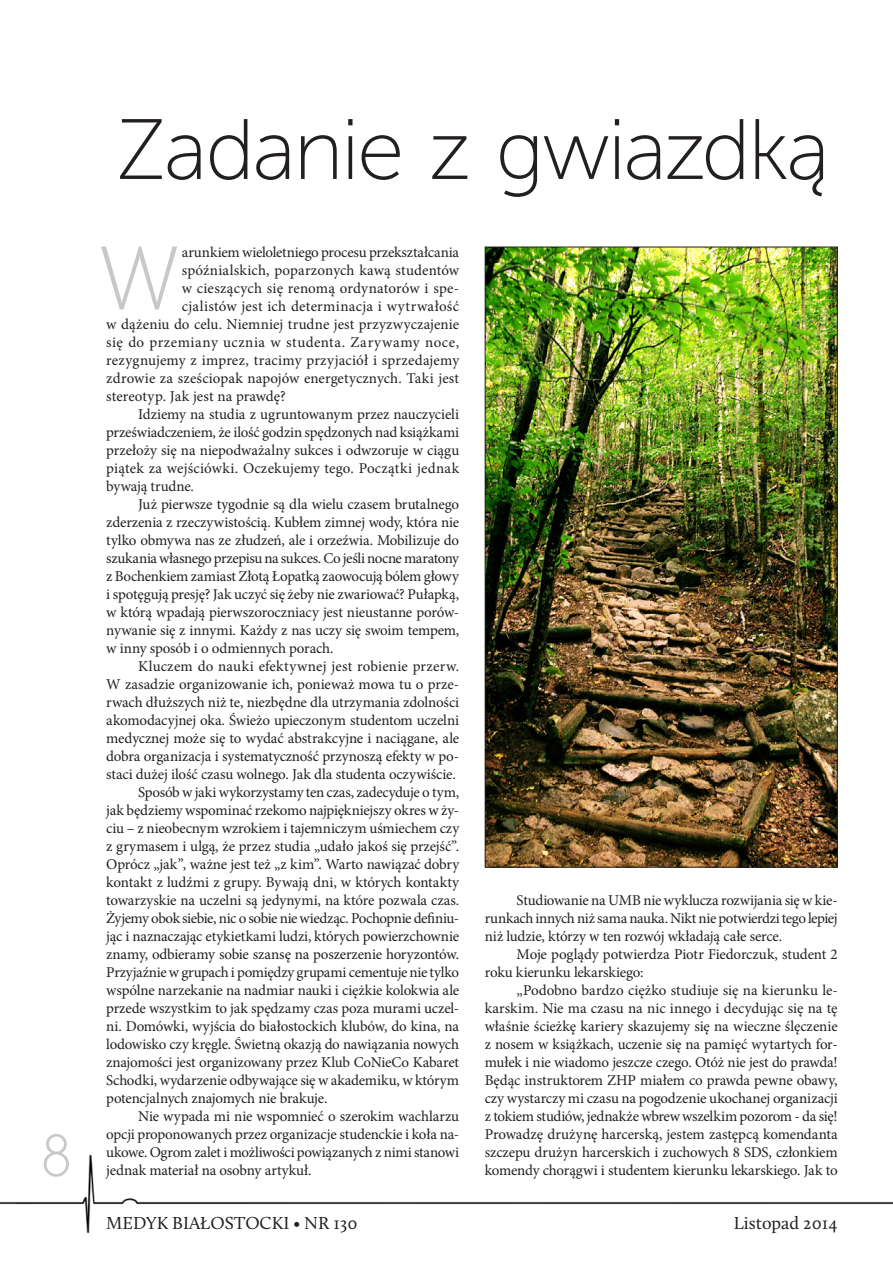
<style>
.page{position:relative;width:893px;height:1263px;background:#fff}
.page>*{position:absolute;margin:0;border:0;box-sizing:border-box;transform-origin:0 0}
.Styl_akapitowy_7{font:300 90px "Segoe UI";color:#c7c8ca}
.Tytul{font:85.5px "Museo Sans 100";letter-spacing:-.03em;color:#231f20}
.t1{font:54px "EFN Straight New";color:#c7c8ca}
.t2{font:18px "Calluna";color:#231f20}
.TXT_POD_Z_AKAP{font:15px/18px "Minion Pro";letter-spacing:-.01em;color:#231f20;text-align:justify}
.TXT_PODSTAWOWY{font:15px "Minion Pro";letter-spacing:.01em;color:#231f20}
.TXT_PODSTAWOWY-2{font:15px "Minion Pro";letter-spacing:-.02em;color:#231f20}
.TXT_PODSTAWOWY-3{font:15px "Minion Pro";letter-spacing:.03em;color:#231f20}
</style>
<div class="page">
<img style="left:0;top:1154px;width:893px;height:79px">
<img style="left:487px;top:249px;width:349px;height:616px">
<h3 class="t1" style="left:41px;top:1121px;width:32px">8</h3>
<p class="Tytul" style="left:116px;top:104px;width:715px">Zadanie z gwiazdką</p>
<p class="TXT_PODSTAWOWY-2" style="left:182px;top:242px;width:279px">arunkiem wieloletniego procesu przekształcania</p>
<p class="TXT_PODSTAWOWY" style="left:182px;top:260px;width:279px">spóźnialskich, poparzonych kawą studentów</p>
<p class="TXT_PODSTAWOWY" style="left:182px;top:278px;width:279px">w cieszących się renomą ordynatorów i spe-</p>
<p class="TXT_PODSTAWOWY" style="left:182px;top:296px;width:279px">cjalistów jest ich determinacja i wytrwałość</p>
<p class="TXT_PODSTAWOWY" style="left:106px;top:314px;width:354px">w dążeniu do celu. Niemniej trudne jest przyzwyczajenie</p>
<p class="TXT_PODSTAWOWY-3" style="left:106px;top:332px;width:354px">się do przemiany ucznia w studenta. Zarywamy noce,</p>
<p class="TXT_PODSTAWOWY" style="left:106px;top:350px;width:355px">rezygnujemy z imprez, tracimy przyjaciół i sprzedajemy</p>
<p class="TXT_PODSTAWOWY" style="left:106px;top:368px;width:354px">zdrowie za sześciopak napojów energetycznych. Taki jest</p>
<p class="TXT_PODSTAWOWY" style="left:106px;top:386px;width:181px">stereotyp. Jak jest na prawdę?</p>
<p class="TXT_POD_Z_AKAP" style="left:106px;top:405px;width:355px;text-indent:32px">Idziemy na studia z ugruntowanym przez nauczycieli przeświadczeniem, że ilość godzin spędzonych nad książkami przełoży się na niepodważalny sukces i odwzoruje w ciągu piątek za wejściówki. Oczekujemy tego. Początki jednak bywają trudne.</p>
<p class="TXT_POD_Z_AKAP" style="left:106px;top:495px;width:355px;text-indent:32px">Już pierwsze tygodnie są dla wielu czasem brutalnego zderzenia z rzeczywistością. Kubłem zimnej wody, która nie tylko obmywa nas ze złudzeń, ale i orzeźwia. Mobilizuje do szukania własnego przepisu na sukces. Co jeśli nocne maratony z Bochenkiem zamiast Złotą Łopatką zaowocują bólem głowy i spotęgują presję? Jak uczyć się żeby nie zwariować? Pułapką, w którą wpadają pierwszoroczniacy jest nieustanne porów&shy;nywanie się z innymi. Każdy z nas uczy się swoim tempem, w inny sposób i o odmiennych porach.</p>
<p class="TXT_POD_Z_AKAP" style="left:106px;top:657px;width:354px;text-indent:32px">Kluczem do nauki efektywnej jest robienie przerw.<br>W zasadzie organizowanie ich, ponieważ mowa tu o prze&shy;rwach dłuższych niż te, niezbędne dla utrzymania zdolności akomodacyjnej oka. Świeżo upieczonym studentom uczelni medycznej może się to wydać abstrakcyjne i naciągane, ale dobra organizacja i systematyczność przynoszą efekty w po&shy;staci dużej ilość czasu wolnego. Jak dla studenta oczywiście.</p>
<p class="TXT_POD_Z_AKAP" style="left:106px;top:783px;width:355px;text-indent:32px">Sposób w jaki wykorzystamy ten czas, zadecyduje o tym, jak będziemy wspominać rzekomo najpiękniejszy okres w ży&shy;ciu – z nieobecnym wzrokiem i tajemniczym uśmiechem czy z grymasem i ulgą, że przez studia „udało jakoś się przejść”.<br>Oprócz „jak”, ważne jest też „z kim”. Warto nawiązać dobry kontakt z ludźmi z grupy. Bywają dni, w których kontakty towarzyskie na uczelni są jedynymi, na które pozwala czas.<br>Żyjemy obok siebie, nic o sobie nie wiedząc. Pochopnie definiu&shy;jąc i naznaczając etykietkami ludzi, których powierzchownie znamy, odbieramy sobie szansę na poszerzenie horyzontów.<br>Przyjaźnie w grupach i pomiędzy grupami cementuje nie tylko wspólne narzekanie na nadmiar nauki i ciężkie kolokwia ale przede wszystkim to jak spędzamy czas poza murami uczel&shy;ni. Domówki, wyjścia do białostockich klubów, do kina, na lodowisko czy kręgle. Świetną okazją do nawiązania nowych znajomości jest organizowany przez Klub CoNieCo Kabaret Schodki, wydarzenie odbywające się w akademiku, w którym potencjalnych znajomych nie brakuje.</p>
<p class="TXT_POD_Z_AKAP" style="left:106px;top:1107px;width:354px;text-indent:32px">Nie wypada mi nie wspomnieć o szerokim wachlarzu opcji proponowanych przez organizacje studenckie i koła na&shy;ukowe. Ogrom zalet i możliwości powiązanych z nimi stanowi jednak materiał na osobny artykuł.</p>
<p class="Styl_akapitowy_7" style="left:99px;top:216px;width:82px">W</p>
<p class="TXT_POD_Z_AKAP" style="left:485px;top:891px;width:354px;text-indent:32px">Studiowanie na UMB nie wyklucza rozwijania się w kie&shy;runkach innych niż sama nauka. Nikt nie potwierdzi tego lepiej niż ludzie, którzy w ten rozwój wkładają całe serce.</p>
<p class="TXT_POD_Z_AKAP" style="left:485px;top:945px;width:354px;text-indent:32px">Moje poglądy potwierdza Piotr Fiedorczuk, student 2 roku kierunku lekarskiego:</p>
<p class="TXT_POD_Z_AKAP" style="left:485px;top:981px;width:354px;text-indent:32px">„Podobno bardzo ciężko studiuje się na kierunku le&shy;karskim. Nie ma czasu na nic innego i decydując się na tę właśnie ścieżkę kariery skazujemy się na wieczne ślęczenie z nosem w książkach, uczenie się na pamięć wytartych for&shy;mułek i nie wiadomo jeszcze czego. Otóż nie jest do prawda!<br>Będąc instruktorem ZHP miałem co prawda pewne obawy, czy wystarczy mi czasu na pogodzenie ukochanej organizacji z tokiem studiów, jednakże wbrew wszelkim pozorom - da się!<br>Prowadzę drużynę harcerską, jestem zastępcą komendanta szczepu drużyn harcerskich i zuchowych 8 SDS, członkiem komendy chorągwi i studentem kierunku lekarskiego. Jak to</p>
<p class="t2" style="left:106px;top:1212px;width:253px">MEDYK BIAŁOSTOCKI • NR 130</p>
<p class="t2" style="left:734px;top:1212px;width:106px">Listopad 2014</p>
</div>
